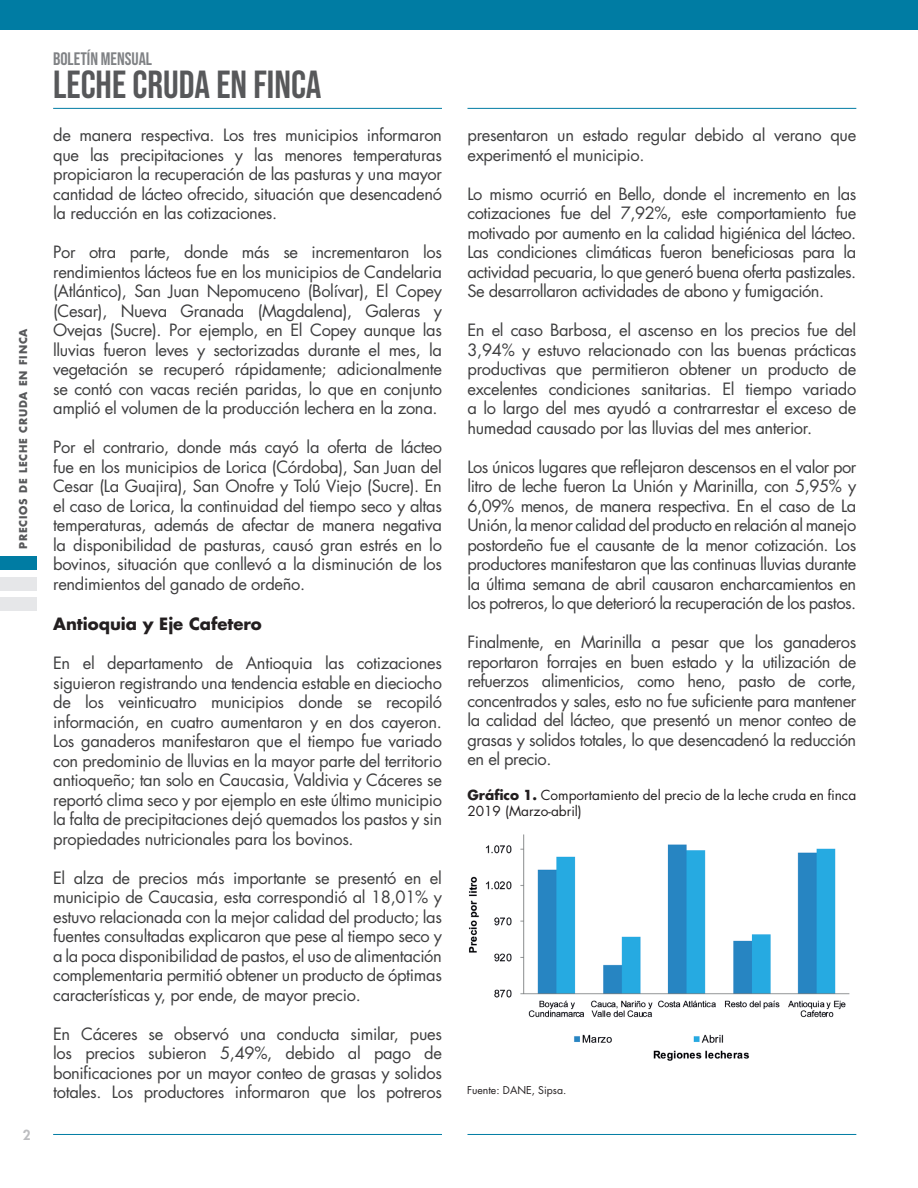
<style>
.page{position:relative;width:918px;height:1188px;background:#fff}
.page>*{position:absolute;margin:0;border:0;box-sizing:border-box;transform-origin:0 0}
.t1{font:39px "Bebas Neue";color:#57585a}
.t2{font:18px "Bebas Neue";color:#808285}
.t3{font:16.5px/19.5px "Futura Std";letter-spacing:-.02em;color:#3e3e3f;text-align:justify}
.t4{font:700 16.5px "Futura Std";color:#231f20}
.t5{font:13.5px/16.2px "Futura Std";color:#231f20}
.t6{font:800 13.5px "Futura Std";color:#bcbdc0}
.t7{font:700 10.5px "Futura Std";letter-spacing:.075em;color:#57585a}
.t8{font:10.5px "Futura Std";color:#231f20}
.s1{font-weight:700}
</style>
<div class="page">
<hr style="left:53px;top:1134px;width:389px;height:1px;background:#007ca3">
<hr style="left:468px;top:1134px;width:388px;height:1px;background:#007ca3">
<hr style="left:53px;top:108px;width:389px;height:1px;background:#007ca3">
<hr style="left:468px;top:108px;width:388px;height:1px;background:#007ca3">
<div style="left:0;top:0;width:918px;height:30px;background:#007ca3"></div>
<div style="left:0;top:556px;width:37px;height:14px;background:#007ca3"></div>
<div style="left:0;top:577px;width:37px;height:14px;background:#e6e7e9"></div>
<div style="left:0;top:597px;width:37px;height:14px;background:#e6e7e9"></div>
<img style="left:469px;top:834px;width:381px;height:227px">
<p class="t7" style="left:16px;top:549px;width:222px;rotate:-90deg">PRECIOS DE LECHE CRUDA EN FINCA</p>
<p class="t6" style="left:23px;top:1127px;width:9px">2</p>
<p class="t2" style="left:53px;top:49px;width:100px">BOLETÍN MENSUAL</p>
<h1 class="t1" style="left:53px;top:63px;width:270px">LECHE CRUDA EN FINCA</h1>
<p class="t3" style="left:53px;top:126px;width:390px">de manera respectiva. Los tres municipios informaron que las precipitaciones y las menores temperaturas propiciaron la recuperación de las pasturas y una mayor cantidad de lácteo ofrecido, situación que desencadenó la reducción en las cotizaciones.</p>
<p class="t3" style="left:53px;top:243px;width:390px">Por otra parte, donde más se incrementaron los rendimientos lácteos fue en los municipios de Candelaria (Atlántico), San Juan Nepomuceno (Bolívar), El Copey (Cesar), Nueva Granada (Magdalena), Galeras y Ovejas (Sucre). Por ejemplo, en El Copey aunque las lluvias fueron leves y sectorizadas durante el mes, la vegetación se recuperó rápidamente; adicionalmente se contó con vacas recién paridas, lo que en conjunto amplió el volumen de la producción lechera en la zona.</p>
<p class="t3" style="left:53px;top:438px;width:390px">Por el contrario, donde más cayó la oferta de lácteo fue en los municipios de Lorica (Córdoba), San Juan del Cesar (La Guajira), San Onofre y Tolú Viejo (Sucre). En el caso de Lorica, la continuidad del tiempo seco y altas temperaturas, además de afectar de manera negativa la disponibilidad de pasturas, causó gran estrés en lo bovinos, situación que conllevó a la disminución de los rendimientos del ganado de ordeño.</p>
<p class="t4" style="left:53px;top:613px;width:210px">Antioquia y Eje Cafetero</p>
<p class="t3" style="left:53px;top:654px;width:390px">En el departamento de Antioquia las cotizaciones siguieron registrando una tendencia estable en dieciocho de los veinticuatro municipios donde se recopiló información, en cuatro aumentaron y en dos cayeron.<br>Los ganaderos manifestaron que el tiempo fue variado con predominio de lluvias en la mayor parte del territorio antioqueño; tan solo en Caucasia, Valdivia y Cáceres se reportó clima seco y por ejemplo en este último municipio la falta de precipitaciones dejó quemados los pastos y sin propiedades nutricionales para los bovinos.</p>
<p class="t3" style="left:53px;top:868px;width:390px">El alza de precios más importante se presentó en el municipio de Caucasia, esta correspondió al 18,01% y estuvo relacionada con la mejor calidad del producto; las fuentes consultadas explicaron que pese al tiempo seco y a la poca disponibilidad de pastos, el uso de alimentación complementaria permitió obtener un producto de óptimas características y, por ende, de mayor precio.</p>
<p class="t3" style="left:53px;top:1024px;width:390px">En Cáceres se observó una conducta similar, pues los precios subieron 5,49%, debido al pago de bonificaciones por un mayor conteo de grasas y solidos totales. Los productores informaron que los potreros</p>
<p class="t3" style="left:467px;top:126px;width:390px">presentaron un estado regular debido al verano que experimentó el municipio.</p>
<p class="t3" style="left:467px;top:184px;width:390px">Lo mismo ocurrió en Bello, donde el incremento en las cotizaciones fue del 7,92%, este comportamiento fue motivado por aumento en la calidad higiénica del lácteo.<br>Las condiciones climáticas fueron beneficiosas para la actividad pecuaria, lo que generó buena oferta pastizales.<br>Se desarrollaron actividades de abono y fumigación.</p>
<p class="t3" style="left:467px;top:321px;width:390px">En el caso Barbosa, el ascenso en los precios fue del 3,94% y estuvo relacionado con las buenas prácticas productivas que permitieron obtener un producto de excelentes condiciones sanitarias. El tiempo variado a lo largo del mes ayudó a contrarrestar el exceso de humedad causado por las lluvias del mes anterior.</p>
<p class="t3" style="left:467px;top:457px;width:390px">Los únicos lugares que reflejaron descensos en el valor por litro de leche fueron La Unión y Marinilla, con 5,95% y 6,09% menos, de manera respectiva. En el caso de La Unión, la menor calidad del producto en relación al manejo postordeño fue el causante de la menor cotización. Los productores manifestaron que las continuas lluvias durante la última semana de abril causaron encharcamientos en los potreros, lo que deterioró la recuperación de los pastos.</p>
<p class="t3" style="left:467px;top:633px;width:390px">Finalmente, en Marinilla a pesar que los ganaderos reportaron forrajes en buen estado y la utilización de refuerzos alimenticios, como heno, pasto de corte, concentrados y sales, esto no fue suficiente para mantener la calidad del lácteo, que presentó un menor conteo de grasas y solidos totales, lo que desencadenó la reducción en el precio.</p>
<p class="t5" style="left:468px;top:787px;width:390px"><span class="s1">Gráfico 1.</span> Comportamiento del precio de la leche cruda en finca<br>2019 (Marzo-abril)</p>
<p class="t8" style="left:467px;top:1083px;width:101px">Fuente: DANE, Sipsa.</p>
</div>
